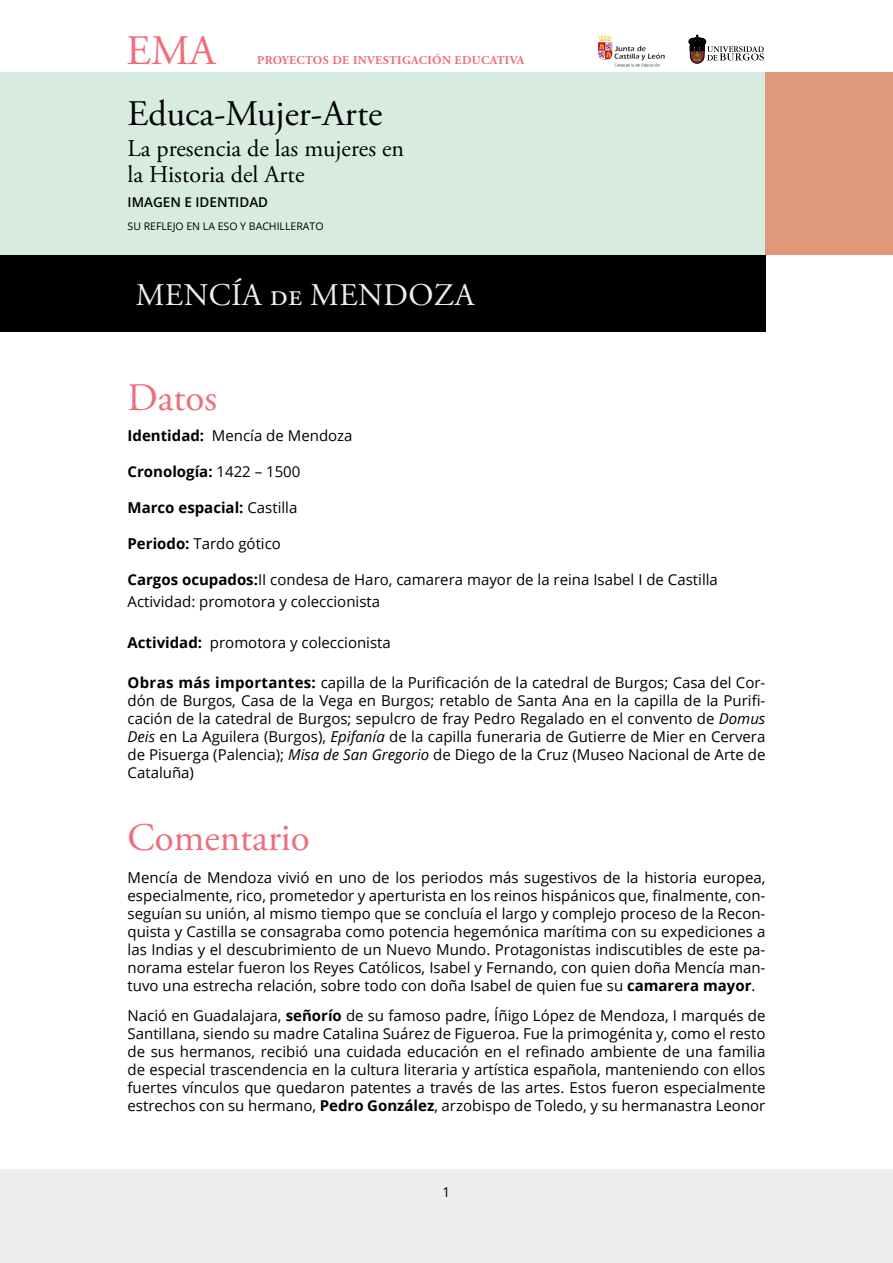
<style>
.page{position:relative;width:893px;height:1263px;background:#fff}
.page>*{position:absolute;margin:0;border:0;box-sizing:border-box;transform-origin:0 0}
.t1{font:42px "Adobe Garamond Pro";color:#ed6f7b}
.t2{font:39px "Adobe Garamond Pro";color:#ed6f7b}
.t3{font:36px "Adobe Garamond Pro";color:#000}
.t4{font:31.5px "Adobe Garamond Pro";letter-spacing:.015em;color:#efeeee}
.t5{font:24px/25.5px "Adobe Garamond Pro";color:#000}
.t6{font:15px/18px "Open Sans";color:#000;text-align:justify}
.t7{font:700 15px "Open Sans";color:#000}
.t8{font:600 13.5px "Open Sans";color:#000}
.t9{font:13.5px "Open Sans";color:#000}
.t10{font:700 12px "Adobe Garamond Pro";letter-spacing:.03em;color:#ed6f7b}
.t11{font:10.5px "Open Sans";color:#000}
.s1{font-weight:700}
.s2{font-weight:400}
.s3{font-style:italic}
</style>
<div class="page">
<div style="left:0;top:1169px;width:893px;height:94px;background:#efeeee"></div>
<svg style="left:689px;top:35px;width:75px;height:28px"></svg>
<img style="left:598px;top:35px;width:67px;height:33px">
<div style="left:0;top:72px;width:765px;height:183px;background:#d8ebe1"></div>
<div style="left:0;top:255px;width:765px;height:77px;background:#000"></div>
<div style="left:765px;top:72px;width:128px;height:183px;background:#e0987a"></div>
<h1 class="t1" style="left:126px;top:26px;width:90px">EMA</h1>
<p class="t10" style="left:257px;top:53px;width:269px">PROYECTOS DE INVESTIGACIÓN EDUCATIVA</p>
<h3 class="t3" style="left:128px;top:92px;width:256px">Educa-Mujer-Arte</h3>
<h3 class="t5" style="left:128px;top:137px;width:278px">La presencia de las mujeres en la Historia del Arte</h3>
<p class="t8" style="left:128px;top:193px;width:142px">IMAGEN E IDENTIDAD</p>
<p class="t11" style="left:128px;top:219px;width:197px">SU REFLEJO EN LA ESO Y BACHILLERATO</p>
<h3 class="t4" style="left:136px;top:276px;width:340px">MENCÍA de MENDOZA</h3>
<h2 class="t2" style="left:128px;top:374px;width:91px">Datos</h2>
<p class="t6" style="left:128px;top:426px;width:227px"><span class="s1">Identidad:</span> Mencía de Mendoza</p>
<p class="t7" style="left:128px;top:461px;width:174px">Cronología: <span class="s2">1422 – 1500</span></p>
<p class="t7" style="left:128px;top:497px;width:171px">Marco espacial: <span class="s2">Castilla</span></p>
<p class="t6" style="left:128px;top:534px;width:155px"><span class="s1">Periodo:</span> Tardo gótico</p>
<p class="t6" style="left:128px;top:568px;width:592px;line-height:22.5px"><span class="s1">Cargos ocupados:</span>II condesa de Haro, camarera mayor de la reina Isabel I de Castilla<br>Actividad: promotora y coleccionista</p>
<p class="t6" style="left:128px;top:633px;width:265px"><span class="s1">Actividad:</span> promotora y coleccionista</p>
<p class="t6" style="left:128px;top:673px;width:639px"><span class="s1">Obras más importantes:</span> capilla de la Purificación de la catedral de Burgos; Casa del Cor&shy;dón de Burgos, Casa de la Vega en Burgos; retablo de Santa Ana en la capilla de la Purifi&shy;cación de la catedral de Burgos; sepulcro de fray Pedro Regalado en el convento de <span class="s3">Domus Deis</span> en La Aguilera (Burgos), <span class="s3">Epifanía</span> de la capilla funeraria de Gutierre de Mier en Cervera de Pisuerga (Palencia); <span class="s3">Misa de San Gregorio</span> de Diego de la Cruz (Museo Nacional de Arte de Cataluña)</p>
<h2 class="t2" style="left:128px;top:815px;width:184px">Comentario</h2>
<p class="t6" style="left:128px;top:868px;width:639px">Mencía de Mendoza vivió en uno de los periodos más sugestivos de la historia europea, especialmente, rico, prometedor y aperturista en los reinos hispánicos que, finalmente, con&shy;seguían su unión, al mismo tiempo que se concluía el largo y complejo proceso de la Recon&shy;quista y Castilla se consagraba como potencia hegemónica marítima con su expediciones a las Indias y el descubrimiento de un Nuevo Mundo. Protagonistas indiscutibles de este pa&shy;norama estelar fueron los Reyes Católicos, Isabel y Fernando, con quien doña Mencía man&shy;tuvo una estrecha relación, sobre todo con doña Isabel de quien fue su <span class="s1">camarera mayor</span>.</p>
<p class="t6" style="left:128px;top:1006px;width:639px">Nació en Guadalajara, <span class="s1">señorío</span> de su famoso padre, Íñigo López de Mendoza, I marqués de Santillana, siendo su madre Catalina Suárez de Figueroa. Fue la primogénita y, como el resto de sus hermanos, recibió una cuidada educación en el refinado ambiente de una familia de especial trascendencia en la cultura literaria y artística española, manteniendo con ellos fuertes vínculos que quedaron patentes a través de las artes. Estos fueron especialmente estrechos con su hermano, <span class="s1">Pedro González</span>, arzobispo de Toledo, y su hermanastra Leonor</p>
<p class="t9" style="left:443px;top:1182px;width:9px">1</p>
</div>
